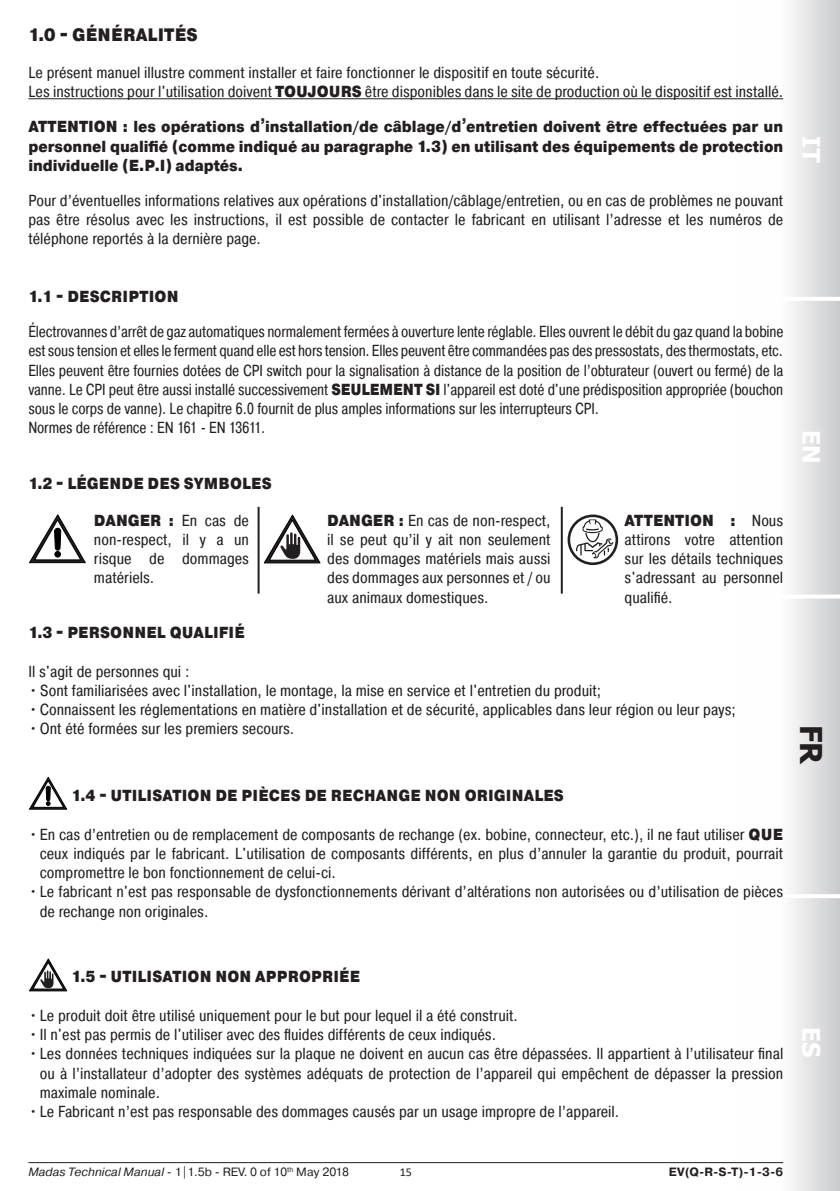
<style>
.page{position:relative;width:840px;height:1191px;background:#fff}
.page>*{position:absolute;margin:0;border:0;box-sizing:border-box;transform-origin:0 0}
.t1{font:700 30px "Tahoma";color:#231f20}
.t2{font:700 24px "Tahoma";color:#fff}
.t3{font:900 18px "Pragmatica Cond";letter-spacing:.01em;color:#231f20}
.t4{font:16px/19.2px "Pragmatica Cond";color:#231f20;text-align:justify}
.t5{font:16px/19.2px "Pragmatica Cond";color:#231f20;scale:.95 1}
.t6{font:900 16px/19.2px "Pragmatica Cond";letter-spacing:.01em;color:#231f20;text-align:justify}
.t7{font:12px "Pragmatica";color:#231f20}
.t8{font:700 12px "Pragmatica";color:#231f20}
.t9{font:12px "Calibri";color:#231f20}
.s1{font-weight:900}
.s2{font-style:italic}
</style>
<div class="page">
<div style="left:734px;top:0;width:105px;height:1191px;background:linear-gradient(to right,#fff,#d5d5d7)"></div>
<hr style="left:743px;top:297px;width:96px;height:4px;background:#fff">
<hr style="left:740px;top:594px;width:99px;height:4px;background:#fff">
<hr style="left:740px;top:894px;width:99px;height:4px;background:#fff">
<hr style="left:28px;top:1162px;width:754px;height:1px;background:#231f20">
<hr style="left:28px;top:98px;width:754px;height:1px;background:#231f20">
<svg style="left:29px;top:515px;width:56px;height:47px"></svg>
<svg style="left:264px;top:515px;width:56px;height:48px"></svg>
<svg style="left:567px;top:514px;width:50px;height:51px"></svg>
<div style="left:570px;top:517px;width:45px;height:45px;background:#fff;border-radius:50%"></div>
<svg style="left:575px;top:519px;width:38px;height:39px"></svg>
<hr style="left:257px;top:507px;width:2px;height:86px;background:#231f20">
<hr style="left:560px;top:507px;width:2px;height:86px;background:#231f20">
<svg style="left:29px;top:777px;width:38px;height:32px"></svg>
<div style="left:46px;top:786px;width:4px;height:15px;border:1px solid #000001;border-radius:2px"></div>
<svg style="left:29px;top:959px;width:38px;height:32px"></svg>
<p class="t3" style="left:28px;top:23px;width:171px">1.0 - GÉNÉRALITÉS</p>
<p class="t4" style="left:28px;top:63px;width:572px">Le présent manuel illustre comment installer et faire fonctionner le dispositif en toute sécurité.</p>
<p class="t4" style="left:28px;top:82px;width:756px">Les instructions pour l'utilisation doivent <span class="s1">TOUJOURS</span> être disponibles dans le site de production où le dispositif est installé.</p>
<p class="t6" style="left:28px;top:118px;width:756px">ATTENTION : les opérations d’installation/de câblage/d’entretien doivent être effectuées par un personnel qualifié (comme indiqué au paragraphe 1.3) en utilisant des équipements de protection individuelle (E.P.I) adaptés.</p>
<p class="t4" style="left:28px;top:191px;width:756px">Pour d’éventuelles informations relatives aux opérations d'installation/câblage/entretien, ou en cas de problèmes ne pouvant pas être résolus avec les instructions, il est possible de contacter le fabricant en utilisant l’adresse et les numéros de téléphone reportés à la dernière page.</p>
<h2 class="t2" style="left:827px;top:136px;width:28px;rotate:90deg">IT</h2>
<p class="t6" style="left:28px;top:287px;width:152px">1.1 - DESCRIPTION</p>
<p class="t5" style="left:28px;top:322px;width:796px">Électrovannes d’arrêt de gaz automatiques normalement fermées à ouverture lente réglable. Elles ouvrent le débit du gaz quand la bobine est sous tension et elles le ferment quand elle est hors tension. Elles peuvent être commandées pas des pressostats, des thermostats, etc.</p>
<p class="t5" style="left:28px;top:360px;width:795px;text-align:justify">Elles peuvent être fournies dotées de CPI switch pour la signalisation à distance de la position de l’obturateur (ouvert ou fermé) de la vanne. Le CPI peut être aussi installé successivement <span class="s1">SEULEMENT SI</span> l'appareil est doté d'une prédisposition appropriée (bouchon sous le corps de vanne). Le chapitre 6.0 fournit de plus amples informations sur les interrupteurs CPI.</p>
<p class="t5" style="left:28px;top:418px;width:251px">Normes de référence : EN 161 - EN 13611.</p>
<p class="t6" style="left:28px;top:474px;width:245px">1.2 - LÉGENDE DES SYMBOLES</p>
<p class="t4" style="left:94px;top:510px;width:156px"><span class="s1">DANGER :</span> En cas de non-respect, il y a un risque de dommages matériels.</p>
<p class="t6" style="left:28px;top:623px;width:218px">1.3 - PERSONNEL QUALIFIÉ</p>
<p class="t4" style="left:28px;top:661px;width:162px">Il s'agit de personnes qui :</p>
<p class="t4" style="left:28px;top:680px;width:574px">•Sont familiarisées avec l'installation, le montage, la mise en service et l'entretien du produit;</p>
<p class="t4" style="left:28px;top:700px;width:708px">•Connaissent les réglementations en matière d'installation et de sécurité, applicables dans leur région ou leur pays;</p>
<p class="t4" style="left:28px;top:719px;width:267px">•Ont été formées sur les premiers secours.</p>
<p class="t4" style="left:327px;top:510px;width:225px"><span class="s1">DANGER :</span> En cas de non-respect, il se peut qu’il y ait non seulement des dommages matériels mais aussi des dommages aux personnes et / ou aux animaux domestiques.</p>
<p class="t4" style="left:624px;top:510px;width:160px"><span class="s1">ATTENTION :</span> Nous attirons votre attention sur les détails techniques s'adressant au personnel qualifié.</p>
<p class="t6" style="left:71px;top:786px;width:493px">1.4 - UTILISATION DE PIÈCES DE RECHANGE NON ORIGINALES</p>
<p class="t4" style="left:40px;top:824px;width:744px;text-indent:-11px">•En cas d’entretien ou de remplacement de composants de rechange (ex. bobine, connecteur, etc.), il ne faut utiliser <span class="s1">QUE </span>ceux indiqués par le fabricant. L'utilisation de composants différents, en plus d’annuler la garantie du produit, pourrait compromettre le bon fonctionnement de celui-ci.</p>
<p class="t4" style="left:40px;top:882px;width:744px;text-indent:-11px">•Le fabricant n'est pas responsable de dysfonctionnements dérivant d’altérations non autorisées ou d’utilisation de pièces de rechange non originales.</p>
<h2 class="t2" style="left:827px;top:430px;width:35px;rotate:90deg">EN</h2>
<h1 class="t1" style="left:831px;top:724px;width:41px;rotate:90deg">FR</h1>
<p class="t6" style="left:71px;top:967px;width:290px">1.5 - UTILISATION NON APPROPRIÉE</p>
<p class="t4" style="left:28px;top:1005px;width:491px">•Le produit doit être utilisé uniquement pour le but pour lequel il a été construit.</p>
<p class="t4" style="left:28px;top:1025px;width:469px">•Il n'est pas permis de l'utiliser avec des fluides différents de ceux indiqués.</p>
<p class="t4" style="left:40px;top:1044px;width:744px;text-indent:-11px">•Les données techniques indiquées sur la plaque ne doivent en aucun cas être dépassées. Il appartient à l’utilisateur final ou à l’installateur d’adopter des systèmes adéquats de protection de l’appareil qui empêchent de dépasser la pression maximale nominale.</p>
<p class="t4" style="left:28px;top:1101px;width:592px">•Le Fabricant n’est pas responsable des dommages causés par un usage impropre de l’appareil.</p>
<p class="t7" style="left:28px;top:1164px;width:322px"><span class="s2">Madas Technical Manual</span> - 1|1.5b - REV. 0 of 10<sup>th</sup> May 2018</p>
<p class="t8" style="left:668px;top:1164px;width:116px">EV(Q-R-S-T)-1-3-6</p>
<p class="t9" style="left:399px;top:1163px;width:14px">15</p>
<h2 class="t2" style="left:827px;top:1027px;width:31px;rotate:90deg">ES</h2>
</div>
